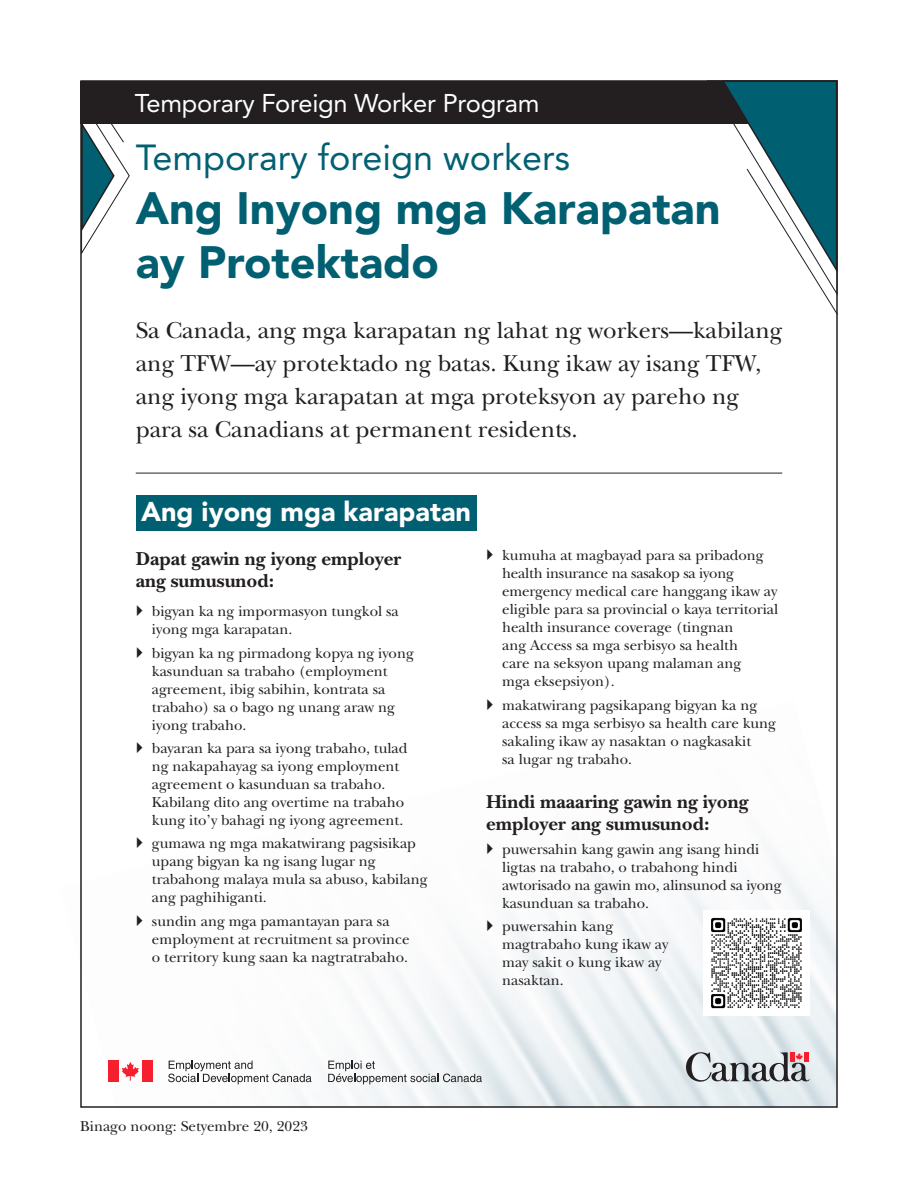
<style>
.page{position:relative;width:918px;height:1188px;background:#fff}
.page>*{position:absolute;margin:0;border:0;box-sizing:border-box;transform-origin:0 0}
.t1{font:900 45px/54px "Avenir LT Std";color:#006072}
.t2{font:36px "Avenir LT Std";color:#006072}
.Section_title{font:900 27px "Avenir LT Std";color:#fff}
.t3{font:25.5px "Avenir LT Std";letter-spacing:-.01em;color:#fff}
.Intro{font:24px/33px "New Baskerville Std";color:#231f20}
.Body_H2{font:700 19.5px/22.5px "New Baskerville Std";color:#231f20}
.t4{font:15px/18px "New Baskerville Std";color:#231f20}
</style>
<div class="page">
<img style="left:168px;top:847px;width:667px;height:258px">
<div style="left:136px;top:495px;width:341px;height:36px;background:#006072"></div>
<hr style="left:136px;top:473px;width:646px;height:1px;background:#231f20">
<img style="left:704px;top:910px;width:106px;height:106px">
<div style="left:81px;top:81px;width:756px;height:42px;background:#231f20"></div>
<svg style="left:80px;top:80px;width:50px;height:176px"></svg>
<svg style="left:706px;top:80px;width:132px;height:236px"></svg>
<svg style="left:686px;top:1052px;width:124px;height:30px;background:#aeb2b5"></svg>
<div style="left:790px;top:1052px;width:5px;height:10px;background:#f51f2e"></div>
<div style="left:804px;top:1052px;width:5px;height:10px;background:#f51f2e"></div>
<div style="left:108px;top:1060px;width:11px;height:22px;background:#f51f2e"></div>
<div style="left:142px;top:1060px;width:11px;height:22px;background:#f51f2e"></div>
<svg style="left:122px;top:1062px;width:17px;height:19px"></svg>
<svg style="left:328px;top:1061px;width:154px;height:23px"></svg>
<svg style="left:168px;top:1061px;width:144px;height:23px"></svg>
<svg style="left:487px;top:847px;width:6px;height:7px"></svg>
<svg style="left:487px;top:920px;width:6px;height:11px"></svg>
<p class="t3" style="left:135px;top:88px;width:406px">Temporary Foreign Worker Program</p>
<p class="t2" style="left:136px;top:136px;width:436px">Temporary foreign workers</p>
<p class="t1" style="left:136px;top:181px;width:586px">Ang Inyong mga Karapatan ay Protektado</p>
<p class="Intro" style="left:136px;top:314px;width:648px">Sa Canada, ang mga karapatan ng lahat ng workers—kabilang ang TFW—ay protektado ng batas. Kung ikaw ay isang TFW, ang iyong mga karapatan at mga proteksyon ay pareho ng para sa Canadians at permanent residents.</p>
<p class="Section_title" style="left:141px;top:495px;width:331px">Ang iyong mga karapatan</p>
<p class="Body_H2" style="left:136px;top:547px;width:267px">Dapat gawin ng iyong employer ang sumusunod:</p>
<p class="t4" style="left:152px;top:602px;width:248px">bigyan ka ng impormasyon tungkol sa iyong mga karapatan.</p>
<p class="t4" style="left:152px;top:644px;width:263px">bigyan ka ng pirmadong kopya ng iyong kasunduan sa trabaho (employment agreement, ibig sabihin, kontrata sa trabaho) sa o bago ng unang araw ng iyong trabaho.</p>
<p class="t4" style="left:152px;top:739px;width:257px">bayaran ka para sa iyong trabaho, tulad ng nakapahayag sa iyong employment agreement o kasunduan sa trabaho.<br>Kabilang dito ang overtime na trabaho kung ito’y bahagi ng iyong agreement.</p>
<p class="t4" style="left:152px;top:835px;width:277px">gumawa ng mga makatwirang pagsisikap upang bigyan ka ng isang lugar ng trabahong malaya mula sa abuso, kabilang ang paghihiganti.</p>
<p class="t4" style="left:152px;top:912px;width:259px">sundin ang mga pamantayan para sa employment at recruitment sa province o territory kung saan ka nagtratrabaho.</p>
<p class="t4" style="left:502px;top:547px;width:278px">kumuha at magbayad para sa pribadong health insurance na sasakop sa iyong emergency medical care hanggang ikaw ay eligible para sa provincial o kaya territorial health insurance coverage (tingnan<br>ang Access sa mga serbisyo sa health<br>care na seksyon upang malaman ang<br>mga eksepsiyon).</p>
<p class="t4" style="left:502px;top:696px;width:275px">makatwirang pagsikapang bigyan ka ng access sa mga serbisyo sa health care kung sakaling ikaw ay nasaktan o nagkasakit<br>sa lugar ng trabaho.</p>
<p class="Body_H2" style="left:486px;top:790px;width:264px">Hindi maaaring gawin ng iyong employer ang sumusunod:</p>
<p class="t4" style="left:502px;top:840px;width:281px">puwersahin kang gawin ang isang hindi ligtas na trabaho, o trabahong hindi awtorisado na gawin mo, alinsunod sa iyong kasunduan sa trabaho.</p>
<p class="t4" style="left:502px;top:917px;width:168px">puwersahin kang magtrabaho kung ikaw ay may sakit o kung ikaw ay nasaktan.</p>
<p class="t4" style="left:80px;top:1118px;width:229px">Binago noong: Setyembre 20, 2023</p>
</div>
